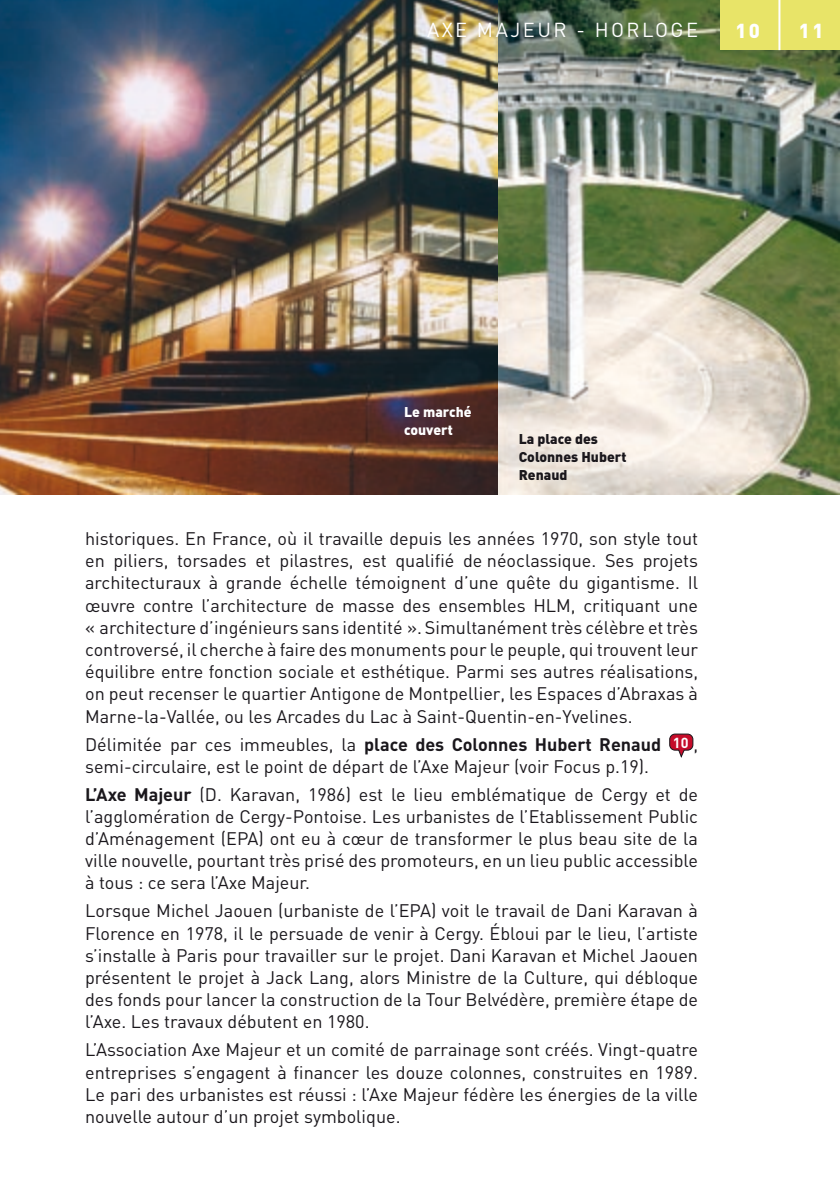
<style>
.page{position:relative;width:840px;height:1191px;background:#fff}
.page>*{position:absolute;margin:0;border:0;box-sizing:border-box;transform-origin:0 0}
.t1{font:20px "DIN";letter-spacing:.12em;color:#fff}
.t2{font:900 20px "DIN";color:#fff}
.courant{font:18px/22.2px "DIN";color:#1a171c;text-align:justify}
.courant-2{font:700 18px "DIN";color:#1a171c}
.t3{font:700 14.4px "DIN";color:#fff}
.courant-3{font:900 14px/18px "DIN";color:#1a171c}
.courant-4{font:900 14px "DIN";color:#fff}
.s1{font-weight:400}
.s2{font-weight:700}
</style>
<div class="page">
<img style="left:497px;top:0;width:342px;height:495px">
<svg style="left:669px;top:733px;width:24px;height:25px"></svg>
<div style="left:719px;top:0;width:120px;height:50px;background:#e8e468"></div>
<hr style="left:778px;top:0;width:2px;height:50px;background:#fff">
<img style="left:0;top:0;width:497px;height:495px">
<p class="t1" style="left:427px;top:17px;width:272px">AXE MAJEUR - HORLOGE</p>
<p class="t2" style="left:735px;top:17px;width:26px">10</p>
<p class="t2" style="left:798px;top:17px;width:26px">11</p>
<p class="courant-4" style="left:404px;top:403px;width:69px">Le marché</p>
<p class="courant-4" style="left:404px;top:421px;width:50px">couvert</p>
<p class="courant-3" style="left:518px;top:429px;width:109px">La place des<br>Colonnes Hubert<br>Renaud</p>
<p class="courant" style="left:85px;top:527px;width:614px">historiques. En France, où il travaille depuis les années 1970, son style tout en piliers, torsades et pilastres, est qualifié de néoclassique. Ses projets architecturaux à grande échelle témoignent d’une quête du gigantisme. Il œuvre contre l’architecture de masse des ensembles HLM, critiquant une « architecture d’ingénieurs sans identité ». Simultanément très célèbre et très controversé, il cherche à faire des monuments pour le peuple, qui trouvent leur équilibre entre fonction sociale et esthétique. Parmi ses autres réalisations, on peut recenser le quartier Antigone de Montpellier, les Espaces d’Abraxas à Marne-la-Vallée, ou les Arcades du Lac à Saint-Quentin-en-Yvelines.</p>
<p class="courant-2" style="left:85px;top:732px;width:577px"><span class="s1">Délimitée par ces immeubles, la</span> place des Colonnes Hubert Renaud</p>
<p class="t3" style="left:672px;top:733px;width:17px">10</p>
<p class="courant" style="left:693px;top:732px;width:6px">,</p>
<p class="courant" style="left:85px;top:755px;width:565px">semi-circulaire, est le point de départ de l’Axe Majeur (voir Focus p.19).</p>
<p class="courant" style="left:85px;top:782px;width:614px"><span class="s2">L’Axe Majeur</span> (D. Karavan, 1986) est le lieu emblématique de Cergy et de l’agglomération de Cergy-Pontoise. Les urbanistes de l’Etablissement Public d’Aménagement (EPA) ont eu à cœur de transformer le plus beau site de la ville nouvelle, pourtant très prisé des promoteurs, en un lieu public accessible à tous : ce sera l’Axe Majeur.</p>
<p class="courant" style="left:85px;top:899px;width:614px">Lorsque Michel Jaouen (urbaniste de l’EPA) voit le travail de Dani Karavan à Florence en 1978, il le persuade de venir à Cergy. Ébloui par le lieu, l’artiste s’installe à Paris pour travailler sur le projet. Dani Karavan et Michel Jaouen présentent le projet à Jack Lang, alors Ministre de la Culture, qui débloque des fonds pour lancer la construction de la Tour Belvédère, première étape de l’Axe. Les travaux débutent en 1980.</p>
<p class="courant" style="left:85px;top:1038px;width:614px">L’Association Axe Majeur et un comité de parrainage sont créés. Vingt-quatre entreprises s’engagent à financer les douze colonnes, construites en 1989.<br>Le pari des urbanistes est réussi : l’Axe Majeur fédère les énergies de la ville nouvelle autour d’un projet symbolique.</p>
</div>
